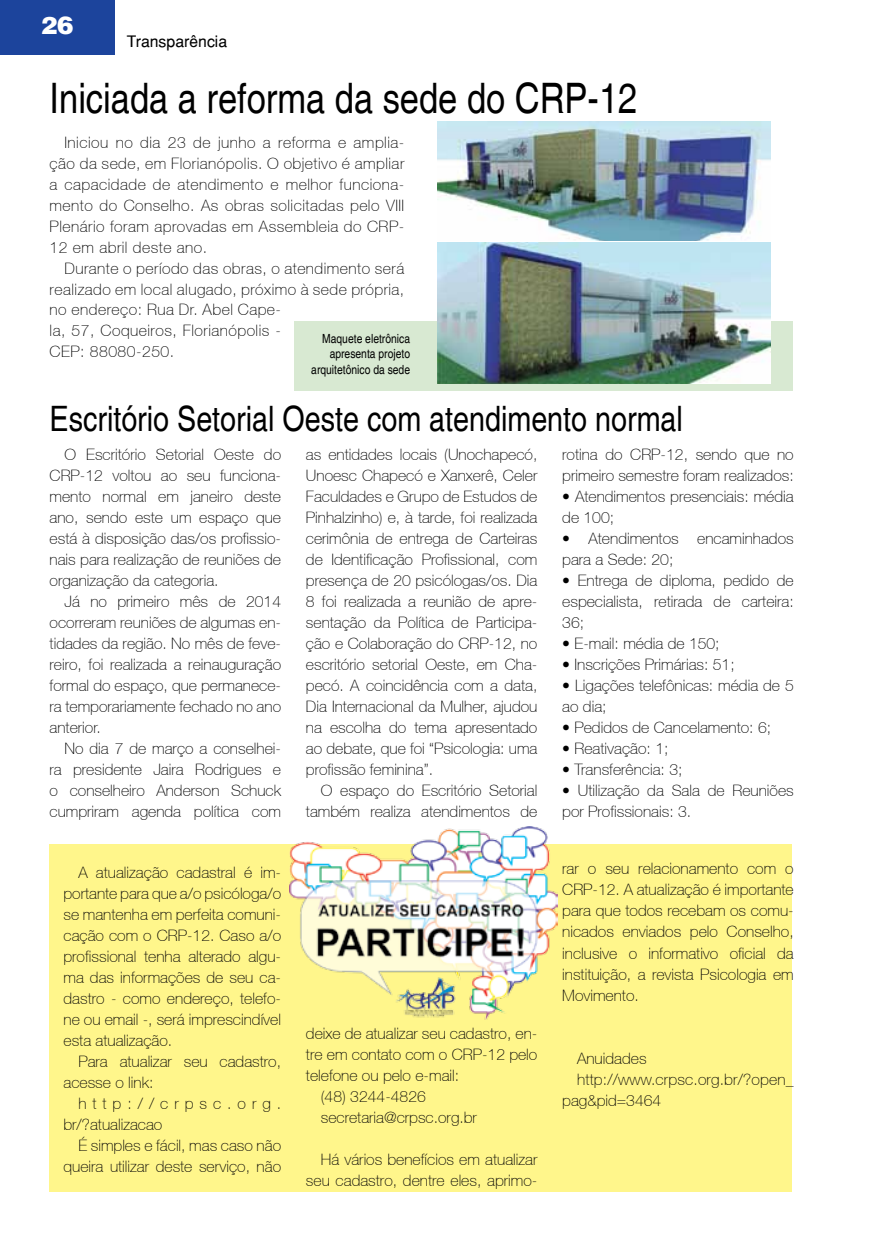
<style>
.page{position:relative;width:893px;height:1241px;background:#fff}
.page>*{position:absolute;margin:0;border:0;box-sizing:border-box;transform-origin:0 0}
.t1{font:condensed 42px "Helvetica";color:#000}
.t2{font:condensed 35px "Helvetica";color:#000}
.t3{font:900 24.5px "Helvetica";color:#fff}
.t4{font:100 15.75px/21px "Helvetica 35";color:#000;text-align:justify}
.t5{font:100 15.75px/21px "Helvetica 35";letter-spacing:.03em;color:#000;text-align:right}
.t6{font:15.75px "Helvetica";color:#000}
.t7{font:condensed 12.6px/15.8px "Helvetica";color:#000;text-align:right}
</style>
<div class="page">
<div style="left:0;top:0;width:114px;height:55px;background:#1c449c"></div>
<div style="left:294px;top:321px;width:499px;height:69px;background:#d8e9d2"></div>
<img style="left:438px;top:122px;width:332px;height:261px">
<div style="left:50px;top:843px;width:742px;height:348px;background:#fff68b"></div>
<img style="left:290px;top:826px;width:268px;height:193px">
<h3 class="t3" style="left:41px;top:9px;width:34px">26</h3>
<p class="t6" style="left:127px;top:32px;width:102px">Transparência</p>
<h1 class="t1" style="left:50px;top:73px;width:589px">Iniciada a reforma da sede do CRP-12</h1>
<p class="t4" style="left:50px;top:132px;width:356px;text-indent:15px">Iniciou no dia 23 de junho a reforma e amplia&shy;ção da sede, em Florianópolis. O objetivo é ampliar a capacidade de atendimento e melhor funciona&shy;mento do Conselho. As obras solicitadas pelo VIII Plenário foram aprovadas em Assembleia do CRP-12 em abril deste ano.</p>
<p class="t5" style="left:50px;top:258px;width:356px">Durante o período das obras, o atendimento será realizado em local alugado, próximo à sede própria,</p>
<p class="t4" style="left:50px;top:299px;width:233px">no endereço: Rua Dr. Abel Cape&shy;la, 57, Coqueiros, Florianópolis - CEP: 88080-250.</p>
<p class="t7" style="left:311px;top:330px;width:100px">Maquete eletrônica apresenta projeto arquitetônico da sede</p>
<h2 class="t2" style="left:50px;top:398px;width:635px">Escritório Setorial Oeste com atendimento normal</h2>
<p class="t4" style="left:50px;top:443px;width:233px;text-indent:15px">O Escritório Setorial Oeste do CRP-12 voltou ao seu funciona&shy;mento normal em janeiro deste ano, sendo este um espaço que está à disposição das/os profissio&shy;nais para realização de reuniões de organização da categoria.</p>
<p class="t4" style="left:50px;top:590px;width:233px;text-indent:15px">Já no primeiro mês de 2014 ocorreram reuniões de algumas en&shy;tidades da região. No mês de feve&shy;reiro, foi realizada a reinauguração formal do espaço, que permanece&shy;ra temporariamente fechado no ano anterior.</p>
<p class="t4" style="left:50px;top:737px;width:233px;text-indent:15px">No dia 7 de março a conselhei&shy;ra presidente Jaira Rodrigues e o conselheiro Anderson Schuck cumpriram agenda política com</p>
<p class="t4" style="left:562px;top:443px;width:233px">rotina do CRP-12, sendo que no primeiro semestre foram realizados:</p>
<p class="t4" style="left:562px;top:485px;width:233px">• Atendimentos presenciais: média de 100;</p>
<p class="t4" style="left:562px;top:527px;width:233px">• Atendimentos encaminhados para a Sede: 20;</p>
<p class="t4" style="left:562px;top:569px;width:233px">• Entrega de diploma, pedido de especialista, retirada de carteira:<br>36;</p>
<p class="t4" style="left:562px;top:632px;width:159px">• E-mail: média de 150;</p>
<p class="t4" style="left:562px;top:653px;width:174px">• Inscrições Primárias: 51;</p>
<p class="t4" style="left:562px;top:674px;width:233px">• Ligações telefônicas: média de 5 ao dia;</p>
<p class="t4" style="left:562px;top:716px;width:210px">• Pedidos de Cancelamento: 6;</p>
<p class="t4" style="left:562px;top:737px;width:108px">• Reativação: 1;</p>
<p class="t4" style="left:562px;top:758px;width:122px">• Transferência: 3;</p>
<p class="t4" style="left:562px;top:779px;width:233px">• Utilização da Sala de Reuniões por Profissionais: 3.</p>
<p class="t4" style="left:306px;top:443px;width:233px">as entidades locais (Unochapecó, Unoesc Chapecó e Xanxerê, Celer Faculdades e Grupo de Estudos de Pinhalzinho) e, à tarde, foi realizada cerimônia de entrega de Carteiras de Identificação Profissional, com presença de 20 psicólogas/os. Dia 8 foi realizada a reunião de apre&shy;sentação da Política de Participa&shy;ção e Colaboração do CRP-12, no escritório setorial Oeste, em Cha&shy;pecó. A coincidência com a data, Dia Internacional da Mulher, ajudou na escolha do tema apresentado ao debate, que foi “Psicologia: uma profissão feminina”.</p>
<p class="t4" style="left:306px;top:779px;width:233px;text-align:right">O espaço do Escritório Setorial também realiza atendimentos de</p>
<p class="t4" style="left:63px;top:861px;width:219px;text-indent:15px">A atualização cadastral é im&shy;portante para que a/o psicóloga/o se mantenha em perfeita comuni&shy;cação com o CRP-12. Caso a/o profissional tenha alterado algu&shy;ma das informações de seu ca&shy;dastro - como endereço, telefo&shy;ne ou email -, será imprescindível esta atualização.</p>
<p class="t4" style="left:63px;top:1050px;width:219px;text-indent:15px">Para atualizar seu cadastro, acesse o link:</p>
<p class="t4" style="left:63px;top:1092px;width:219px;text-indent:15px">http://crpsc.org. br/?atualizacao</p>
<p class="t4" style="left:63px;top:1134px;width:219px;text-align:right">É simples e fácil, mas caso não queira utilizar deste serviço, não</p>
<p class="t4" style="left:306px;top:1022px;width:233px">deixe de atualizar seu cadastro, en-</p>
<p class="t4" style="left:306px;top:1043px;width:233px">tre em contato com o CRP-12 pelo</p>
<p class="t4" style="left:306px;top:1064px;width:155px">telefone ou pelo e-mail:</p>
<p class="t4" style="left:321px;top:1085px;width:107px">(48) 3244-4826</p>
<p class="t4" style="left:321px;top:1106px;width:158px">secretaria@crpsc.org.br</p>
<p class="t4" style="left:306px;top:1148px;width:233px;text-align:right">Há vários benefícios em atualizar seu cadastro, dentre eles, aprimo-</p>
<p class="t4" style="left:562px;top:858px;width:233px">rar o seu relacionamento com o CRP-12. A atualização é importante para que todos recebam os comu&shy;nicados enviados pelo Conselho, inclusive o informativo oficial da instituição, a revista Psicologia em Movimento.</p>
<p class="t4" style="left:577px;top:1047px;width:71px">Anuidades</p>
<p class="t4" style="left:577px;top:1068px;width:218px">http://www.crpsc.org.br/?open_</p>
<p class="t4" style="left:562px;top:1089px;width:101px">pag&amp;pid=3464</p>
</div>
